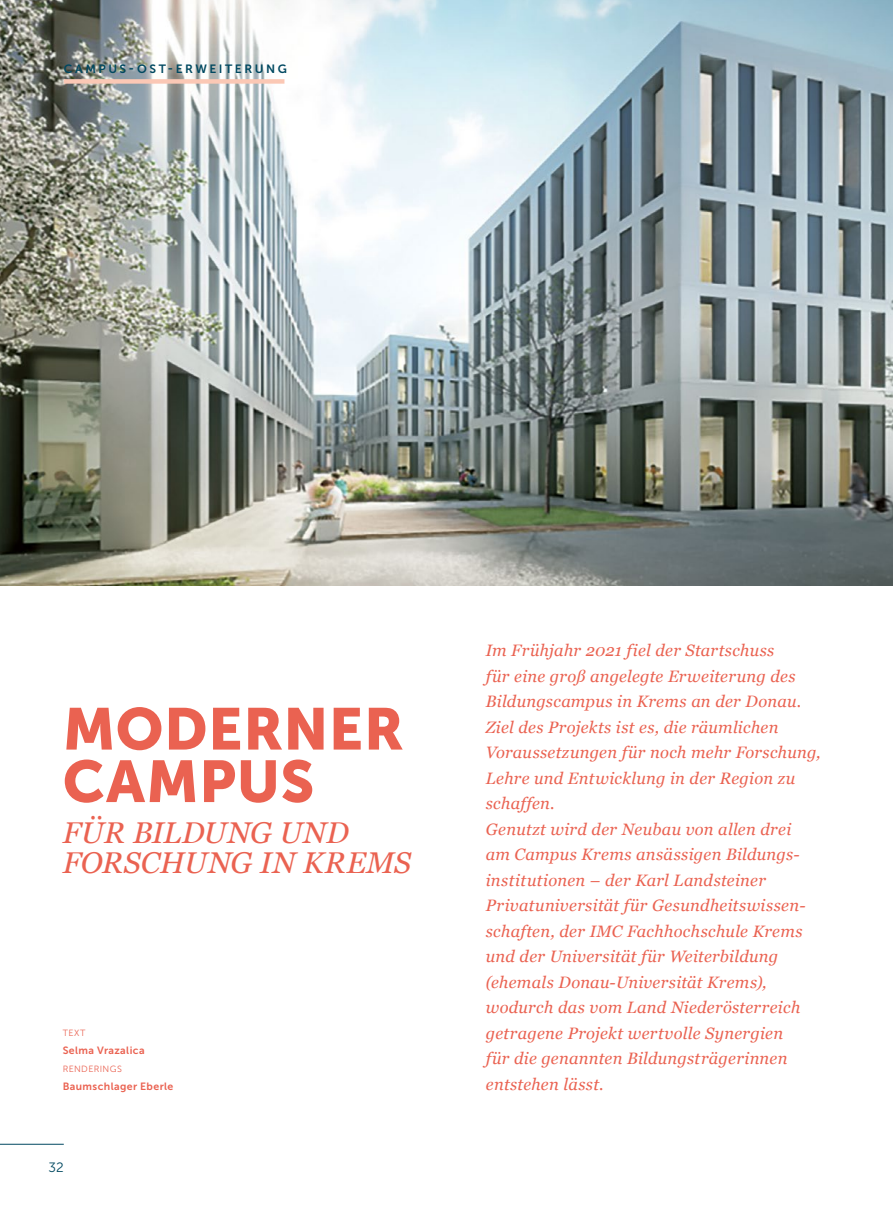
<style>
.page{position:relative;width:893px;height:1212px;background:#fff}
.page>*{position:absolute;margin:0;border:0;box-sizing:border-box;transform-origin:0 0}
.t1{font:58.5px/52.5px "Museo Sans 900";letter-spacing:.005em;color:#ea6251}
.t2{font:italic 30px/30px "Georgia";letter-spacing:.01em;color:#ea6251}
.t3{font:italic 16.5px/25.5px "Georgia";letter-spacing:.015em;color:#ea6251}
.t4{font:13.5px "Museo Sans 300";color:#004860}
.t5{font:12px "Museo Sans 700";letter-spacing:.21em;color:#004860}
.t6{font:10.5px "Museo Sans 700";letter-spacing:.035em;color:#ea6251}
.t7{font:9px "Museo Sans 300";letter-spacing:.045em;color:#ea6251}
</style>
<div class="page">
<img style="left:0;top:0;width:893px;height:586px">
<hr style="left:0;top:1144px;width:64px;height:1px;background:#004860">
<div style="left:64px;top:79px;width:220px;height:5px;background:#fbc8b5"></div>
<p class="t5" style="left:64px;top:62px;width:225px">CAMPUS-OST-ERWEITERUNG</p>
<h1 class="t1" style="left:63px;top:703px;width:343px">MODERNER<br>CAMPUS</h1>
<h2 class="t2" style="left:63px;top:816px;width:350px">FÜR BILDUNG UND<br>FORSCHUNG IN KREMS</h2>
<p class="t7" style="left:63px;top:1028px;width:24px">TEXT</p>
<p class="t6" style="left:63px;top:1044px;width:83px">Selma Vrazalica</p>
<p class="t7" style="left:63px;top:1064px;width:61px">RENDERINGS</p>
<p class="t6" style="left:63px;top:1080px;width:112px">Baumschlager Eberle</p>
<p class="t4" style="left:49px;top:1160px;width:17px">32</p>
<p class="t3" style="left:486px;top:637px;width:336px">Im Frühjahr 2021 fiel der Startschuss<br>für eine groß angelegte Erweiterung des Bildungscampus in Krems an der Donau.<br>Ziel des Projekts ist es, die räumlichen Voraussetzungen für noch mehr Forschung, Lehre und Entwicklung in der Region zu schaffen.<br>Genutzt wird der Neubau von allen drei<br>am Campus Krems ansässigen Bildungs&shy;institutionen – der Karl Landsteiner Privatuniversität für Gesundheitswissen&shy;schaften, der IMC Fachhochschule Krems und der Universität für Weiterbildung (ehemals Donau-Universität Krems), wodurch das vom Land Niederösterreich getragene Projekt wertvolle Synergien<br>für die genannten Bildungsträgerinnen entstehen lässt.</p>
</div>
